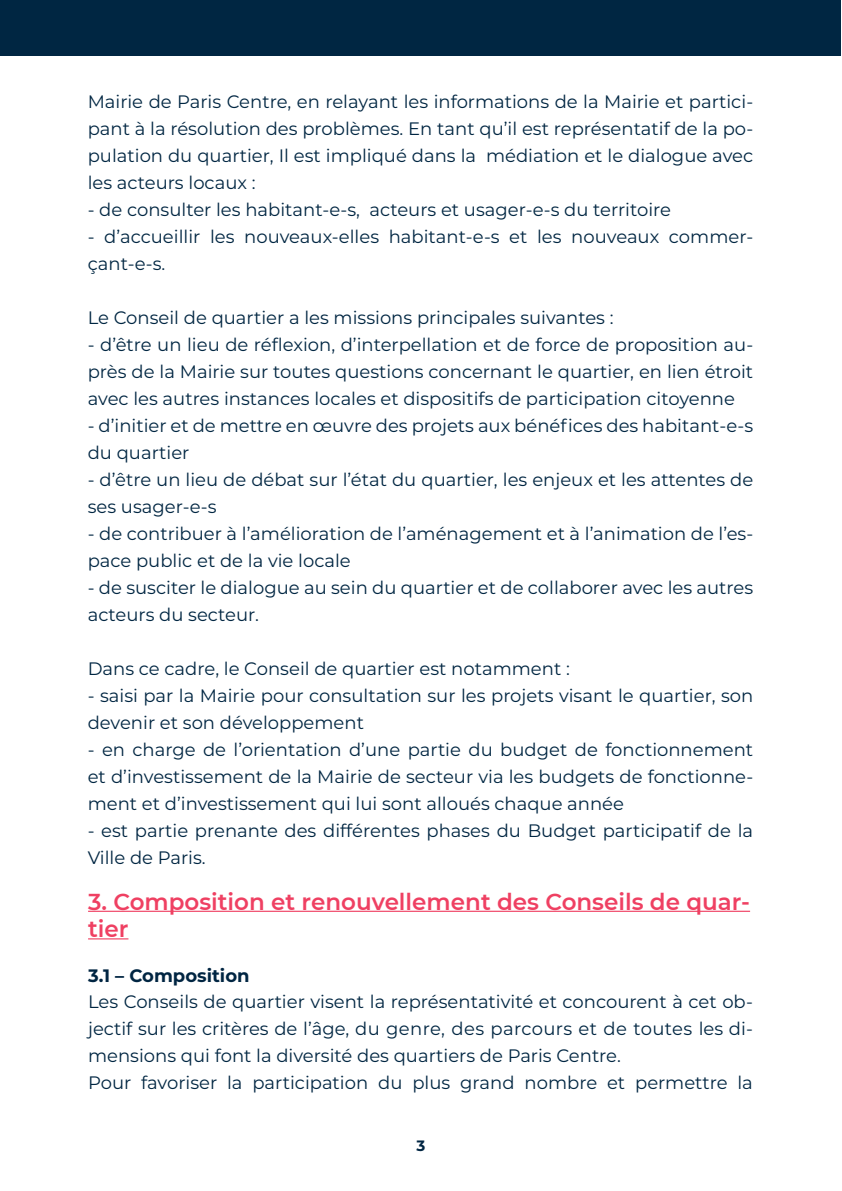
<style>
.page{position:relative;width:842px;height:1191px;background:#fff}
.page>*{position:absolute;margin:0;border:0;box-sizing:border-box;transform-origin:0 0}
.t1{font:600 23px/27.6px "Montserrat";color:#ef4062}
.t2{font:18px/27px "Montserrat";color:#002642}
.t3{font:700 18px "Montserrat";color:#002542}
.t4{font:700 15px "Montserrat";color:#002542}
</style>
<div class="page">
<div style="left:0;top:0;width:841px;height:55px;background:#002642"></div>
<hr style="left:88px;top:910px;width:662px;height:2px;background:#ef4062">
<hr style="left:88px;top:938px;width:40px;height:1px;background:#ef4062">
<p class="t2" style="left:88px;top:87px;width:667px;text-align:justify">Mairie de Paris Centre, en relayant les informations de la Mairie et partici&shy;pant à la résolution des problèmes. En tant qu’il est représentatif de la po&shy;pulation du quartier, Il est impliqué dans la médiation et le dialogue avec les acteurs locaux :</p>
<p class="t2" style="left:88px;top:195px;width:585px">- de consulter les habitant-e-s, acteurs et usager-e-s du territoire</p>
<p class="t2" style="left:88px;top:222px;width:667px">- d’accueillir les nouveaux-elles habitant-e-s et les nouveaux commer&shy;çant-e-s.</p>
<p class="t2" style="left:88px;top:303px;width:527px">Le Conseil de quartier a les missions principales suivantes :</p>
<p class="t2" style="left:88px;top:330px;width:667px;text-align:justify">- d’être un lieu de réflexion, d’interpellation et de force de proposition au&shy;près de la Mairie sur toutes questions concernant le quartier, en lien étroit avec les autres instances locales et dispositifs de participation citoyenne</p>
<p class="t2" style="left:88px;top:411px;width:667px">- d’initier et de mettre en œuvre des projets aux bénéfices des habitant-e-s du quartier</p>
<p class="t2" style="left:88px;top:465px;width:667px">- d’être un lieu de débat sur l’état du quartier, les enjeux et les attentes de ses usager-e-s</p>
<p class="t2" style="left:88px;top:519px;width:667px">- de contribuer à l’amélioration de l’aménagement et à l’animation de l’es&shy;pace public et de la vie locale</p>
<p class="t2" style="left:88px;top:573px;width:667px">- de susciter le dialogue au sein du quartier et de collaborer avec les autres acteurs du secteur.</p>
<p class="t2" style="left:88px;top:654px;width:484px">Dans ce cadre, le Conseil de quartier est notamment :</p>
<p class="t2" style="left:88px;top:681px;width:667px">- saisi par la Mairie pour consultation sur les projets visant le quartier, son devenir et son développement</p>
<p class="t2" style="left:88px;top:735px;width:667px;text-align:justify">- en charge de l’orientation d’une partie du budget de fonctionnement et d’investissement de la Mairie de secteur via les budgets de fonctionne&shy;ment et d’investissement qui lui sont alloués chaque année</p>
<p class="t2" style="left:88px;top:816px;width:667px">- est partie prenante des différentes phases du Budget participatif de la<br>Ville de Paris.</p>
<p class="t1" style="left:88px;top:886px;width:663px">3. Composition et renouvellement des Conseils de quar&shy;tier</p>
<p class="t3" style="left:88px;top:962px;width:163px">3.1 – Composition</p>
<p class="t2" style="left:88px;top:987px;width:666px;text-align:justify">Les Conseils de quartier visent la représentativité et concourent à cet ob&shy;jectif sur les critères de l’âge, du genre, des parcours et de toutes les di&shy;mensions qui font la diversité des quartiers de Paris Centre.</p>
<p class="t2" style="left:88px;top:1068px;width:666px">Pour favoriser la participation du plus grand nombre et permettre la</p>
<p class="t4" style="left:417px;top:1134px;width:10px">3</p>
</div>
